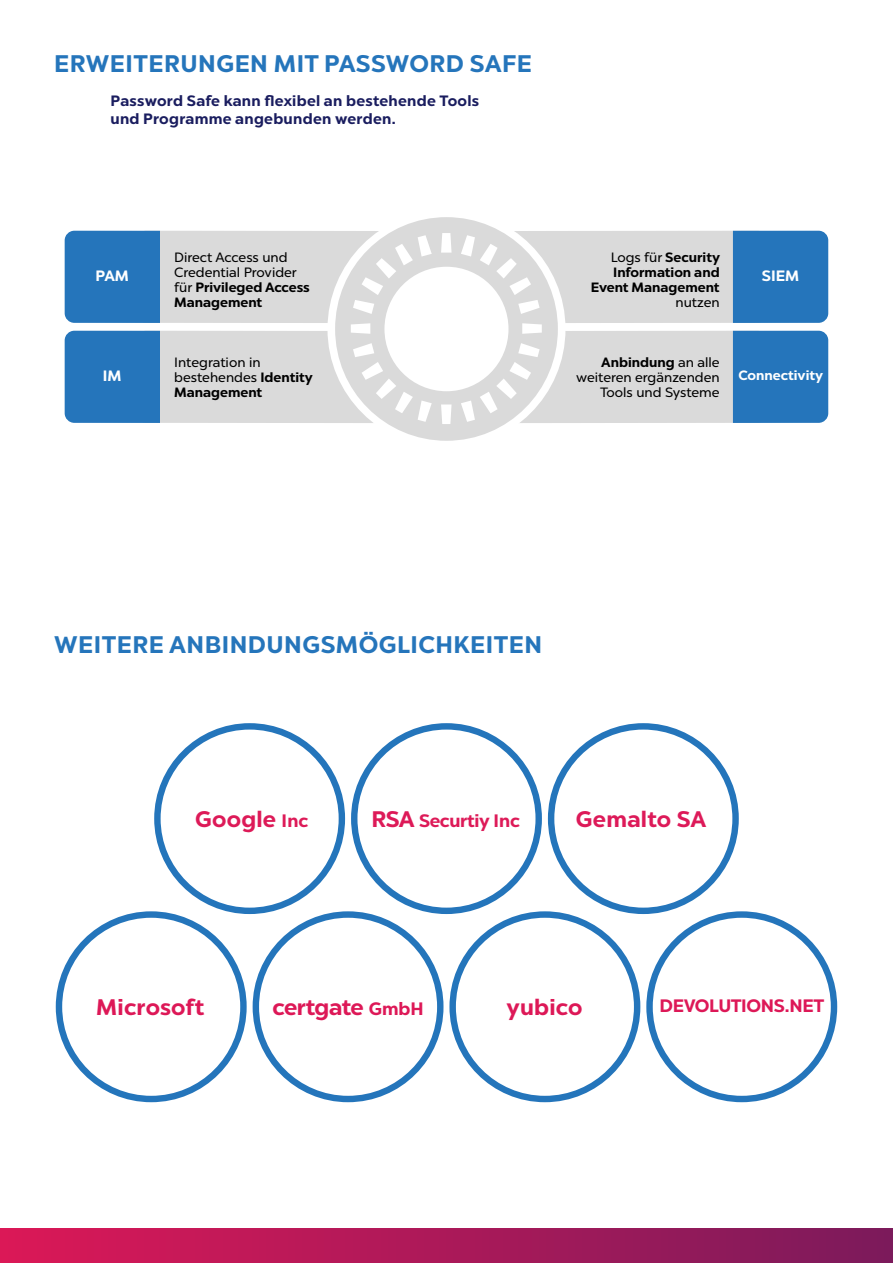
<style>
.page{position:relative;width:893px;height:1263px;background:#fff}
.page>*{position:absolute;margin:0;border:0;box-sizing:border-box;transform-origin:0 0}
.t1{font:700 24px "Chronica Pro";letter-spacing:.02em;color:#2575bb}
.t2{font:700 22.5px "Chronica Pro";letter-spacing:.005em;color:#dd1857}
.t3{font:700 22.5px "Chronica Pro";letter-spacing:-.025em;color:#dd1857}
.t4{font:700 22.5px "Chronica Pro";letter-spacing:.01em;color:#dd1a58}
.t5{font:700 22.5px "Chronica Pro";letter-spacing:.01em;color:#dd1a59}
.t6{font:700 18px "Chronica Pro";letter-spacing:-.02em;color:#dd1857}
.t7{font:700 18px "Chronica Pro";letter-spacing:-.015em;color:#dd1a58}
.t8{font:700 15px/18px "Chronica Pro";letter-spacing:.02em;color:#1a1d5f}
.t9{font:700 15px "Chronica Pro";color:#fff}
.t10{font:13.5px/15px "Chronica Pro";color:#000}
.t11{font:700 13.5px/15px "Chronica Pro";color:#000;text-align:right}
.t12{font:700 13.5px "Chronica Pro";color:#fff}
.s1{font-weight:700}
.s2{font-weight:400}
.s3{font-size:18px}
.s4{font-size:22.5px}
</style>
<div class="page">
<svg style="left:558px;top:231px;width:270px;height:92px;background:#9cb7cf"></svg>
<svg style="left:558px;top:331px;width:270px;height:92px;background:#99b6cf"></svg>
<div style="left:0;top:1229px;width:893px;height:34px;background:linear-gradient(to right,#db1857,#7c1a5b)"></div>
<svg style="left:65px;top:231px;width:270px;height:92px;background:#99b6cf"></svg>
<svg style="left:65px;top:331px;width:270px;height:92px;background:#99b6cf"></svg>
<div style="left:327px;top:210px;width:238px;height:238px;background:#fff;border-radius:50%"></div>
<svg style="left:335px;top:217px;width:223px;height:224px;fill:#dcdcdc"></svg>
<div style="left:154px;top:723px;width:191px;height:191px;border:6px solid #2475bb;border-radius:50%"></div>
<div style="left:351px;top:723px;width:191px;height:191px;border:6px solid #2475bb;border-radius:50%"></div>
<div style="left:548px;top:723px;width:191px;height:191px;border:6px solid #2475bb;border-radius:50%"></div>
<div style="left:253px;top:911px;width:190px;height:191px;border:6px solid #2475bb;border-radius:50%"></div>
<div style="left:56px;top:911px;width:191px;height:191px;border:6px solid #2475bb;border-radius:50%"></div>
<div style="left:449px;top:911px;width:191px;height:191px;border:6px solid #2475bb;border-radius:50%"></div>
<div style="left:646px;top:911px;width:191px;height:191px;border:6px solid #2475bb;border-radius:50%"></div>
<h1 class="t1" style="left:54px;top:49px;width:479px">ERWEITERUNGEN MIT PASSWORD SAFE</h1>
<p class="t8" style="left:111px;top:92px;width:370px">Password Safe kann flexibel an bestehende Tools und Programme angebunden werden.</p>
<p class="t10" style="left:174px;top:249px;width:137px">Direct Access und<br>Credential Provider für <span class="s1">Privileged Access<br>Management</span></p>
<p class="t11" style="left:591px;top:249px;width:131px"><span class="s2">Logs für</span> Security<br>Information and<br>Event Management</p>
<p class="t9" style="left:96px;top:266px;width:35px">PAM</p>
<p class="t9" style="left:762px;top:266px;width:39px">SIEM</p>
<p class="t10" style="left:675px;top:294px;width:46px">nutzen</p>
<p class="t10" style="left:576px;top:355px;width:145px;text-align:right"><span class="s1">Anbindung</span> an alle weiteren ergänzenden<br>Tools und Systeme</p>
<p class="t10" style="left:174px;top:355px;width:140px">Integration in bestehendes <span class="s1">Identity<br>Management</span></p>
<p class="t9" style="left:103px;top:366px;width:20px">IM</p>
<p class="t12" style="left:738px;top:367px;width:86px">Connectivity</p>
<h1 class="t1" style="left:54px;top:630px;width:489px">WEITERE ANBINDUNGSMÖGLICHKEITEN</h1>
<h2 class="t4" style="left:195px;top:805px;width:115px">Google <span class="s3">Inc</span></h2>
<h3 class="t7" style="left:371px;top:809px;width:150px"><span class="s4">RSA</span> Securtiy Inc</h3>
<h2 class="t5" style="left:576px;top:805px;width:132px">Gemalto SA</h2>
<h2 class="t2" style="left:96px;top:993px;width:109px">Microsoft</h2>
<h2 class="t3" style="left:272px;top:993px;width:153px">certgate <span class="s3">GmbH</span></h2>
<h2 class="t2" style="left:506px;top:993px;width:78px">yubico</h2>
<h3 class="t6" style="left:659px;top:995px;width:166px">DEVOLUTIONS.NET</h3>
</div>
